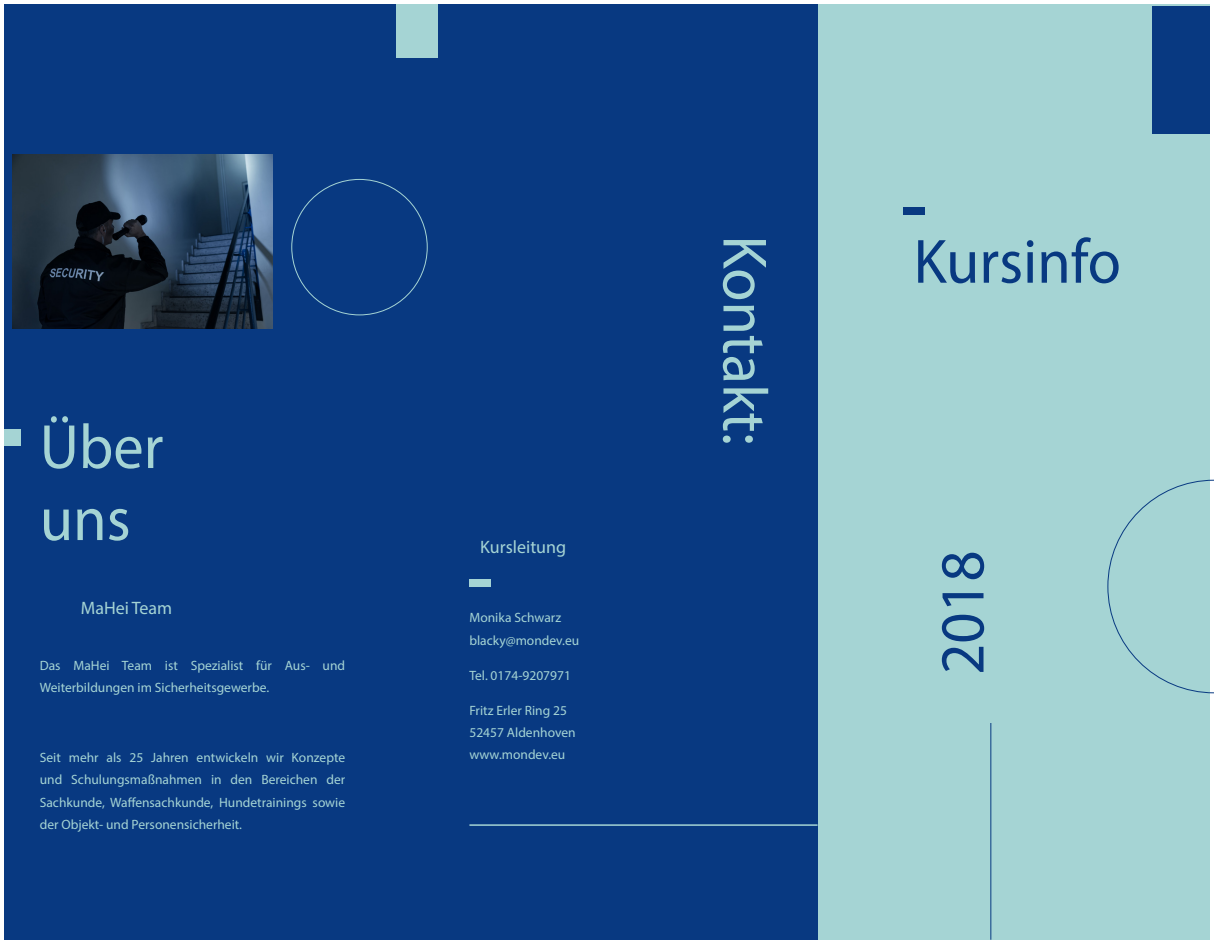
<style>
.page{position:relative;width:1214px;height:944px;background:#fff}
.page>*{position:absolute;margin:0;border:0;box-sizing:border-box;transform-origin:0 0}
.Seitentitel{font:63px/72px "Myriad Pro";color:#a5d4d4;scale:.96 1}
.Seitentitel-2{font:63px "Myriad Pro";color:#083981;scale:.96 1}
.Unterüberschrift{font:18px "Myriad Pro";color:#a5d4d4}
.Seitentext{font:13.5px/22.2px "Myriad Pro";color:#a5d4d4}
</style>
<div class="page">
<div style="left:817px;top:4px;width:392px;height:935px;background:#a5d4d4"></div>
<div style="left:4px;top:4px;width:813px;height:935px;background:#083981"></div>
<div style="left:1152px;top:6px;width:57px;height:127px;background:#083981"></div>
<div style="left:396px;top:4px;width:41px;height:54px;background:#a5d4d4"></div>
<hr style="left:990px;top:723px;width:1px;height:216px;background:#083981">
<svg style="left:1107px;top:480px;width:107px;height:213px"></svg>
<div style="left:903px;top:207px;width:21px;height:8px;background:#083981"></div>
<div style="left:469px;top:578px;width:21px;height:8px;background:#a5d4d4"></div>
<div style="left:4px;top:430px;width:17px;height:16px;background:#a5d4d4"></div>
<hr style="left:469px;top:824px;width:348px;height:1px;background:#a5d4d4">
<img style="left:13px;top:155px;width:260px;height:173px">
<p class="Seitentitel" style="left:40px;top:410px;width:130px">Über uns</p>
<p class="Unterüberschrift" style="left:81px;top:597px;width:93px">MaHei Team</p>
<p class="Seitentext" style="left:40px;top:654px;width:307px">Das MaHei Team ist Spezialist für Aus- und<br>Weiterbildungen im Sicherheitsgewerbe.</p>
<p class="Seitentext" style="left:40px;top:746px;width:307px;text-align:justify">Seit mehr als 25 Jahren entwickeln wir Konzepte und Schulungsmaßnahmen in den Bereichen der Sachkunde, Waffensachkunde, Hundetrainings sowie der Objekt- und Personensicherheit.</p>
<p class="Unterüberschrift" style="left:480px;top:535px;width:87px">Kursleitung</p>
<p class="Seitentext" style="left:469px;top:606px;width:111px">Monika Schwarz blacky@mondev.eu</p>
<p class="Seitentext" style="left:469px;top:663px;width:103px">Tel. 0174-9207971</p>
<p class="Seitentext" style="left:469px;top:698px;width:108px">Fritz Erler Ring 25<br>52457 Aldenhoven www.mondev.eu</p>
<p class="Seitentitel" style="left:781px;top:235px;width:220px;rotate:90deg">Kontakt:</p>
<p class="Seitentitel-2" style="left:913px;top:223px;width:217px">Kursinfo</p>
<p class="Seitentitel-2" style="left:923px;top:674px;width:131px;rotate:-90deg">2018</p>
</div>
